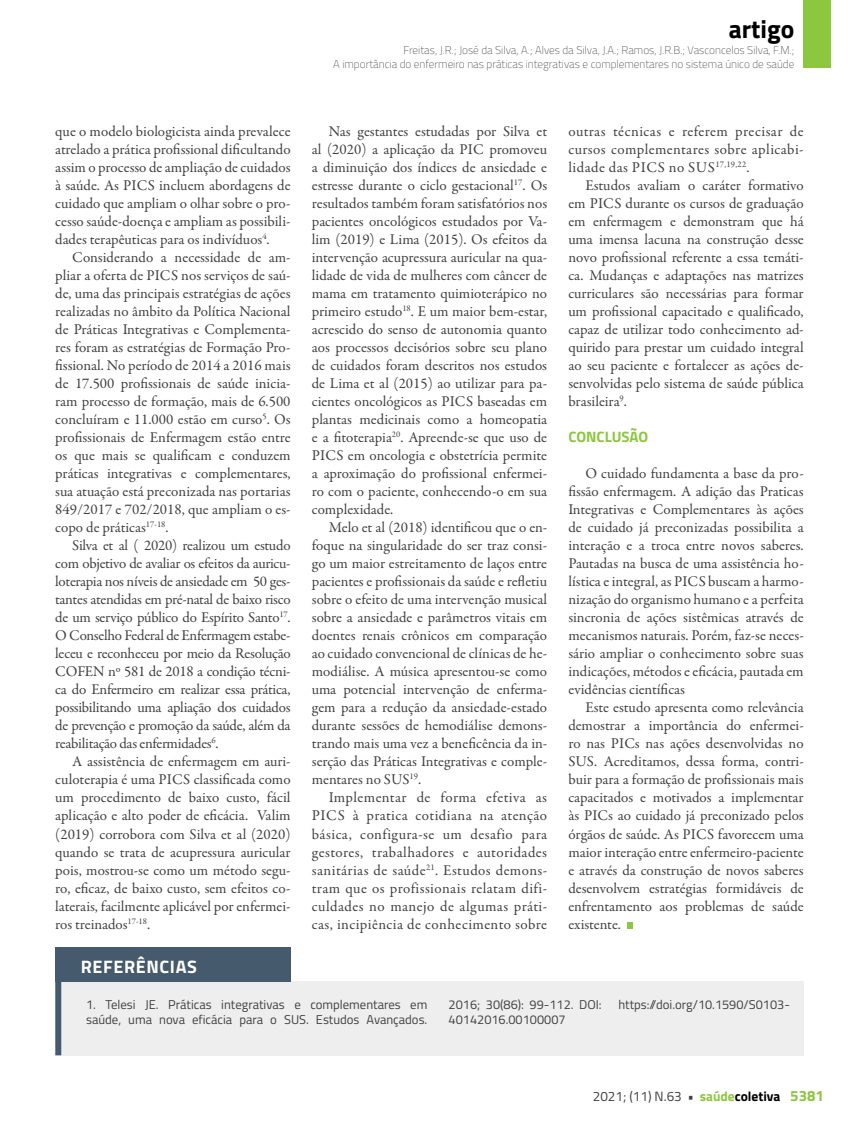
<style>
.page{position:relative;width:859px;height:1132px;background:#fff}
.page>*{position:absolute;margin:0;border:0;box-sizing:border-box;transform-origin:0 0}
.t1{font:700 25.5px "Titillium";color:#000}
.t2{font:700 18px "Titillium";letter-spacing:.035em;color:#fff}
.t3{font:15px/18px "Garamond Premr Pro";color:#414042;text-align:justify}
.t4{font:700 15px "Titillium";letter-spacing:-.005em;color:#8dc63f}
.t5{font:13.5px "Titillium";color:#414042}
.t6{font:12.75px/15.3px "Titillium";color:#414042}
.t7{font:100 11.25px/13.5px "Titillium";color:#414042;text-align:right}
.s1{font-weight:700}
.s2{font-weight:700;color:#8dc63f}
.s3{font-weight:700;color:#000}
.s4{font-weight:700;font-size:15px;color:#8dc63f}
</style>
<div class="page">
<div style="left:804px;top:0;width:27px;height:68px;background:#8dc63f"></div>
<svg style="left:627px;top:922px;width:6px;height:6px"></svg>
<div style="left:61px;top:980px;width:743px;height:74px;background:#eeeeef"></div>
<div style="left:55px;top:946px;width:236px;height:35px;background:#455a6c"></div>
<div style="left:55px;top:963px;width:6px;height:91px;background:#455a6c"></div>
<h1 class="t1" style="left:729px;top:10px;width:67px">artigo</h1>
<p class="t7" style="left:333px;top:43px;width:463px">Freitas, J.R.; José da Silva, A.; Alves da Silva, J.A.; Ramos, J.R.B.; Vasconcelos Silva, F.M.;<br>A importância do enfermeiro nas práticas integrativas e complementares no sistema único de saúde</p>
<p class="t3" style="left:55px;top:122px;width:237px">que o modelo biologicista ainda prevalece atrelado a prática profissional dificultando assim o processo de ampliação de cuidados à saúde. As PICS incluem abordagens de cuidado que ampliam o olhar sobre o pro&shy;cesso saúde-doença e ampliam as possibili&shy;dades terapêuticas para os indivíduos<sup>4</sup>.</p>
<p class="t3" style="left:55px;top:248px;width:237px;text-indent:17px">Considerando a necessidade de am&shy;pliar a oferta de PICS nos serviços de saú&shy;de, uma das principais estratégias de ações realizadas no âmbito da Política Nacional de Práticas Integrativas e Complementa&shy;res foram as estratégias de Formação Pro&shy;fissional. No período de 2014 a 2016 mais de 17.500 profissionais de saúde inicia&shy;ram processo de formação, mais de 6.500 concluíram e 11.000 estão em curso<sup>5</sup>. Os profissionais de Enfermagem estão entre os que mais se qualificam e conduzem práticas integrativas e complementares, sua atuação está preconizada nas portarias 849/2017 e 702/2018, que ampliam o es&shy;copo de práticas<sup>17-18</sup>.</p>
<p class="t3" style="left:55px;top:536px;width:237px;text-indent:17px">Silva et al ( 2020) realizou um estudo com objetivo de avaliar os efeitos da auricu&shy;loterapia nos níveis de ansiedade em 50 ges&shy;tantes atendidas em pré-natal de baixo risco de um serviço público do Espírito Santo<sup>17</sup>.<br>O Conselho Federal de Enfermagem estabe&shy;leceu e reconheceu por meio da Resolução COFEN nº 581 de 2018 a condição técni&shy;ca do Enfermeiro em realizar essa prática, possibilitando uma apliação dos cuidados de prevenção e promoção da saúde, além da reabilitação das enfermidades<sup>6</sup>.</p>
<p class="t3" style="left:55px;top:752px;width:237px;text-indent:17px">A assistência de enfermagem em auri&shy;culoterapia é uma PICS classificada como um procedimento de baixo custo, fácil aplicação e alto poder de eficácia. Valim (2019) corrobora com Silva et al (2020) quando se trata de acupressura auricular pois, mostrou-se como um método segu&shy;ro, eficaz, de baixo custo, sem efeitos co&shy;laterais, facilmente aplicável por enfermei&shy;ros treinados<sup>17-18</sup>.</p>
<p class="t3" style="left:312px;top:122px;width:237px;text-indent:17px">Nas gestantes estudadas por Silva et al (2020) a aplicação da PIC promoveu a diminuição dos índices de ansiedade e estresse durante o ciclo gestacional<sup>17</sup>. Os resultados também foram satisfatórios nos pacientes oncológicos estudados por Va&shy;lim (2019) e Lima (2015). Os efeitos da intervenção acupressura auricular na qua&shy;lidade de vida de mulheres com câncer de mama em tratamento quimioterápico no primeiro estudo<sup>18</sup>. E um maior bem-estar, acrescido do senso de autonomia quanto aos processos decisórios sobre seu plano de cuidados foram descritos nos estudos de Lima et al (2015) ao utilizar para pa&shy;cientes oncológicos as PICS baseadas em plantas medicinais como a homeopatia e a fitoterapia<sup>20</sup>. Apreende-se que uso de PICS em oncologia e obstetrícia permite a aproximação do profissional enfermei&shy;ro com o paciente, conhecendo-o em sua complexidade.</p>
<p class="t3" style="left:312px;top:518px;width:237px;text-indent:17px">Melo et al (2018) identificou que o en&shy;foque na singularidade do ser traz consi&shy;go um maior estreitamento de laços entre pacientes e profissionais da saúde e refletiu sobre o efeito de uma intervenção musical sobre a ansiedade e parâmetros vitais em doentes renais crônicos em comparação ao cuidado convencional de clínicas de he&shy;modiálise. A música apresentou-se como uma potencial intervenção de enferma&shy;gem para a redução da ansiedade-estado durante sessões de hemodiálise demons&shy;trando mais uma vez a beneficência da in&shy;serção das Práticas Integrativas e comple&shy;mentares no SUS<sup>19</sup>.</p>
<p class="t3" style="left:312px;top:788px;width:237px;text-indent:17px">Implementar de forma efetiva as PICS à pratica cotidiana na atenção básica, configura-se um desafio para gestores, trabalhadores e autoridades sanitárias de saúde<sup>21</sup>. Estudos demons&shy;tram que os profissionais relatam difi&shy;culdades no manejo de algumas práti&shy;cas, incipiência de conhecimento sobre</p>
<p class="t3" style="left:568px;top:122px;width:237px">outras técnicas e referem precisar de cursos complementares sobre aplicabi&shy;lidade das PICS no SUS<sup>17,19,22</sup>.</p>
<p class="t3" style="left:568px;top:176px;width:237px;text-indent:17px">Estudos avaliam o caráter formativo em PICS durante os cursos de graduação em enfermagem e demonstram que há uma imensa lacuna na construção desse novo profissional referente a essa temáti&shy;ca. Mudanças e adaptações nas matrizes curriculares são necessárias para formar um profissional capacitado e qualificado, capaz de utilizar todo conhecimento ad&shy;quirido para prestar um cuidado integral ao seu paciente e fortalecer as ações de&shy;senvolvidas pelo sistema de saúde pública brasileira<sup>9</sup>.</p>
<p class="t4" style="left:568px;top:425px;width:81px">CONCLUSÃO</p>
<p class="t3" style="left:568px;top:464px;width:237px;text-indent:17px">O cuidado fundamenta a base da pro&shy;fissão enfermagem. A adição das Praticas Integrativas e Complementares às ações de cuidado já preconizadas possibilita a interação e a troca entre novos saberes.<br>Pautadas na busca de uma assistência ho&shy;lística e integral, as PICS buscam a harmo&shy;nização do organismo humano e a perfeita sincronia de ações sistêmicas através de mecanismos naturais. Porém, faz-se neces&shy;sário ampliar o conhecimento sobre suas indicações, métodos e eficácia, pautada em evidências científicas</p>
<p class="t3" style="left:568px;top:698px;width:237px;text-indent:17px">Este estudo apresenta como relevância demostrar a importância do enfermei&shy;ro nas PICs nas ações desenvolvidas no SUS. Acreditamos, dessa forma, contri&shy;buir para a formação de profissionais mais capacitados e motivados a implementar às PICs ao cuidado já preconizado pelos órgãos de saúde. As PICS favorecem uma maior interação entre enfermeiro-paciente e através da construção de novos saberes desenvolvem estratégias formidáveis de enfrentamento aos problemas de saúde existente.</p>
<p class="t2" style="left:81px;top:952px;width:117px">REFERÊNCIAS</p>
<p class="t6" style="left:86px;top:995px;width:343px">1. Telesi JE. Práticas integrativas e complementares em saúde, uma nova eficácia para o SUS. Estudos Avançados.</p>
<p class="t6" style="left:449px;top:995px;width:155px">2016; 30(86): 99-112. DOI:</p>
<p class="t6" style="left:618px;top:995px;width:173px">https://doi.org/10.1590/S0103-</p>
<p class="t6" style="left:449px;top:1010px;width:118px">40142016.00100007</p>
<p class="t5" style="left:593px;top:1086px;width:233px">2021; (11) N.63 <span class="s1">•</span> <span class="s2">saúde</span><span class="s3">coletiva</span> <span class="s4">5381</span></p>
</div>
